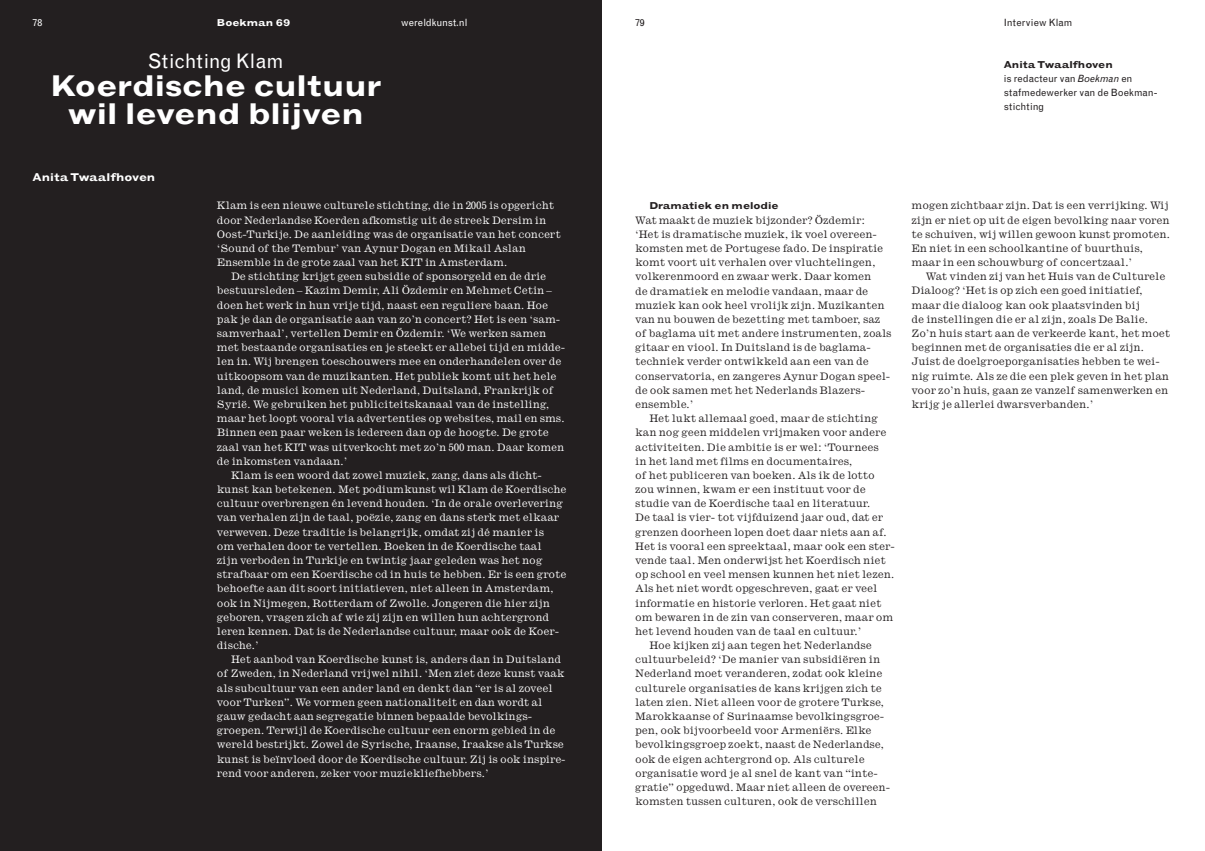
<style>
.page{position:relative;width:1205px;height:851px;background:#fff}
.page>*{position:absolute;margin:0;border:0;box-sizing:border-box;transform-origin:0 0}
.t1{font:700 expanded 30px/28.4px "Grotesque";color:#fff;text-align:center}
.t2{font:20px "Grotesque";color:#fff}
.t3{font:700 expanded 11.25px "Grotesque";color:#fff}
.t4{font:10.62px/14.1px "Ionic";color:#231f20}
.t5{font:10.62px/14.1px "Ionic";color:#fff}
.t6{font:10px/14.1px "Grotesque";color:#231f20}
.t7{font:700 expanded 10px "Grotesque";color:#231f20}
.t8{font:10px "Grotesque";color:#fff}
.t9{font:700 expanded 10px "Grotesque";color:#fff}
.s1{font-weight:700;font-stretch:expanded}
.s2{font-style:italic}
</style>
<div class="page">
<div style="left:0;top:0;width:602px;height:850px;background:#231f20"></div>
<p class="t8" style="left:33px;top:19px;width:11px">78</p>
<p class="t9" style="left:217px;top:19px;width:75px">Boekman 69</p>
<p class="t8" style="left:401px;top:19px;width:68px">wereldkunst.nl</p>
<h2 class="t2" style="left:148px;top:53px;width:137px">Stichting Klam</h2>
<h1 class="t1" style="left:50px;top:74px;width:333px">Koerdische cultuur wil levend blijven</h1>
<p class="t3" style="left:33px;top:173px;width:124px">Anita Twaalfhoven</p>
<p class="t5" style="left:217px;top:199px;width:345px">Klam is een nieuwe culturele stichting, die in 2005 is opgericht door Nederlandse Koerden afkomstig uit de streek Dersim in Oost-Turkije. De aanleiding was de organisatie van het concert ‘Sound of the Tembur’ van Aynur Dogan en Mikail Aslan Ensemble in de grote zaal van het KIT in Amsterdam.</p>
<p class="t5" style="left:231px;top:270px;width:317px">De stichting krijgt geen subsidie of sponsorgeld en de drie</p>
<p class="t5" style="left:217px;top:284px;width:336px">bestuursleden – Kazim Demir, Ali Özdemir en Mehmet Cetin –</p>
<p class="t5" style="left:217px;top:299px;width:333px">doen het werk in hun vrije tijd, naast een reguliere baan. Hoe</p>
<p class="t5" style="left:217px;top:313px;width:344px">pak je dan de organisatie aan van zo’n concert? Het is een ‘sam-</p>
<p class="t5" style="left:217px;top:327px;width:331px">samverhaal’, vertellen Demir en Özdemir. ‘We werken samen</p>
<p class="t5" style="left:217px;top:341px;width:349px">met bestaande organisaties en je steekt er allebei tijd en midde-</p>
<p class="t5" style="left:217px;top:355px;width:346px">len in. Wij brengen toeschouwers mee en onderhandelen over de</p>
<p class="t5" style="left:217px;top:369px;width:341px">uitkoopsom van de muzikanten. Het publiek komt uit het hele</p>
<p class="t5" style="left:217px;top:384px;width:337px">land, de musici komen uit Nederland, Duitsland, Frankrijk of</p>
<p class="t5" style="left:217px;top:398px;width:334px">Syrië. We gebruiken het publiciteitskanaal van de instelling,</p>
<p class="t5" style="left:217px;top:412px;width:349px">maar het loopt vooral via advertenties op websites, mail en sms.</p>
<p class="t5" style="left:217px;top:426px;width:333px">Binnen een paar weken is iedereen dan op de hoogte. De grote</p>
<p class="t5" style="left:217px;top:440px;width:349px">zaal van het KIT was uitverkocht met zo’n 500 man. Daar komen</p>
<p class="t5" style="left:217px;top:454px;width:132px">de inkomsten vandaan.’</p>
<p class="t5" style="left:231px;top:469px;width:312px">Klam is een woord dat zowel muziek, zang, dans als dicht-</p>
<p class="t5" style="left:217px;top:483px;width:351px">kunst kan betekenen. Met podiumkunst wil Klam de Koerdische</p>
<p class="t5" style="left:217px;top:497px;width:348px">cultuur overbrengen én levend houden. ‘In de orale overlevering</p>
<p class="t5" style="left:217px;top:511px;width:344px">van verhalen zijn de taal, poëzie, zang en dans sterk met elkaar</p>
<p class="t5" style="left:217px;top:525px;width:328px">verweven. Deze traditie is belangrijk, omdat zij dé manier is</p>
<p class="t5" style="left:217px;top:539px;width:326px">om verhalen door te vertellen. Boeken in de Koerdische taal</p>
<p class="t5" style="left:217px;top:554px;width:327px">zijn verboden in Turkije en twintig jaar geleden was het nog</p>
<p class="t5" style="left:217px;top:568px;width:351px">strafbaar om een Koerdische cd in huis te hebben. Er is een grote</p>
<p class="t5" style="left:217px;top:582px;width:338px">behoefte aan dit soort initiatieven, niet alleen in Amsterdam,</p>
<p class="t5" style="left:217px;top:596px;width:334px">ook in Nijmegen, Rotterdam of Zwolle. Jongeren die hier zijn</p>
<p class="t5" style="left:217px;top:610px;width:334px">geboren, vragen zich af wie zij zijn en willen hun achtergrond</p>
<p class="t5" style="left:217px;top:625px;width:343px">leren kennen. Dat is de Nederlandse cultuur, maar ook de Koer-</p>
<p class="t5" style="left:217px;top:639px;width:43px">dische.’</p>
<p class="t5" style="left:231px;top:653px;width:331px">Het aanbod van Koerdische kunst is, anders dan in Duitsland</p>
<p class="t5" style="left:217px;top:667px;width:349px">of Zweden, in Nederland vrijwel nihil. ‘Men ziet deze kunst vaak</p>
<p class="t5" style="left:217px;top:681px;width:337px">als subcultuur van een ander land en denkt dan “er is al zoveel</p>
<p class="t5" style="left:217px;top:695px;width:327px">voor Turken”. We vormen geen nationaliteit en dan wordt al</p>
<p class="t5" style="left:217px;top:710px;width:317px">gauw gedacht aan segregatie binnen bepaalde bevolkings-</p>
<p class="t5" style="left:217px;top:724px;width:340px">groepen. Terwijl de Koerdische cultuur een enorm gebied in de</p>
<p class="t5" style="left:217px;top:738px;width:348px">wereld bestrijkt. Zowel de Syrische, Iraanse, Iraakse als Turkse</p>
<p class="t5" style="left:217px;top:752px;width:350px">kunst is beïnvloed door de Koerdische cultuur. Zij is ook inspire-</p>
<p class="t5" style="left:217px;top:766px;width:273px">rend voor anderen, zeker voor muziekliefhebbers.’</p>
<p class="t6" style="left:635px;top:17px;width:11px">79</p>
<p class="t6" style="left:1004px;top:17px;width:70px">Interview Klam</p>
<p class="t6" style="left:1004px;top:58px;width:155px"><span class="s1">Anita Twaalfhoven<br></span>is redacteur van <span class="s2">Boekman</span> en stafmedewerker van de Boekman&shy;stichting</p>
<p class="t7" style="left:649px;top:202px;width:131px">Dramatiek en melodie</p>
<p class="t4" style="left:635px;top:213px;width:258px">Wat maakt de muziek bijzonder? Özdemir:<br>‘Het is dramatische muziek, ik voel overeen&shy;komsten met de Portugese fado. De inspiratie komt voort uit verhalen over vluchtelingen, volkerenmoord en zwaar werk. Daar komen<br>de dramatiek en melodie vandaan, maar de muziek kan ook heel vrolijk zijn. Muzikanten van nu bouwen de bezetting met tamboer, saz of baglama uit met andere instrumenten, zoals gitaar en viool. In Duitsland is de baglama&shy;techniek verder ontwikkeld aan een van de conservatoria, en zangeres Aynur Dogan speel&shy;de ook samen met het Nederlands Blazers&shy;ensemble.’</p>
<p class="t4" style="left:649px;top:412px;width:230px">Het lukt allemaal goed, maar de stichting</p>
<p class="t4" style="left:635px;top:426px;width:253px">kan nog geen middelen vrijmaken voor andere</p>
<p class="t4" style="left:635px;top:440px;width:245px">activiteiten. Die ambitie is er wel: ‘Tournees</p>
<p class="t4" style="left:635px;top:454px;width:219px">in het land met films en documentaires,</p>
<p class="t4" style="left:635px;top:469px;width:241px">of het publiceren van boeken. Als ik de lotto</p>
<p class="t4" style="left:635px;top:483px;width:232px">zou winnen, kwam er een instituut voor de</p>
<p class="t4" style="left:635px;top:497px;width:237px">studie van de Koerdische taal en literatuur.</p>
<p class="t4" style="left:635px;top:511px;width:249px">De taal is vier- tot vijfduizend jaar oud, dat er</p>
<p class="t4" style="left:635px;top:525px;width:253px">grenzen doorheen lopen doet daar niets aan af.</p>
<p class="t4" style="left:635px;top:539px;width:261px">Het is vooral een spreektaal, maar ook een ster-</p>
<p class="t4" style="left:635px;top:554px;width:252px">vende taal. Men onderwijst het Koerdisch niet</p>
<p class="t4" style="left:635px;top:568px;width:261px">op school en veel mensen kunnen het niet lezen.</p>
<p class="t4" style="left:635px;top:582px;width:244px">Als het niet wordt opgeschreven, gaat er veel</p>
<p class="t4" style="left:635px;top:596px;width:248px">informatie en historie verloren. Het gaat niet</p>
<p class="t4" style="left:635px;top:610px;width:259px">om bewaren in de zin van conserveren, maar om</p>
<p class="t4" style="left:635px;top:625px;width:228px">het levend houden van de taal en cultuur.’</p>
<p class="t4" style="left:649px;top:639px;width:224px">Hoe kijken zij aan tegen het Nederlandse</p>
<p class="t4" style="left:635px;top:653px;width:246px">cultuurbeleid? ‘De manier van subsidiëren in</p>
<p class="t4" style="left:635px;top:667px;width:249px">Nederland moet veranderen, zodat ook kleine</p>
<p class="t4" style="left:635px;top:681px;width:248px">culturele organisaties de kans krijgen zich te</p>
<p class="t4" style="left:635px;top:695px;width:250px">laten zien. Niet alleen voor de grotere Turkse,</p>
<p class="t4" style="left:635px;top:710px;width:250px">Marokkaanse of Surinaamse bevolkingsgroe-</p>
<p class="t4" style="left:635px;top:724px;width:238px">pen, ook bijvoorbeeld voor Armeniërs. Elke</p>
<p class="t4" style="left:635px;top:738px;width:250px">bevolkingsgroep zoekt, naast de Nederlandse,</p>
<p class="t4" style="left:635px;top:752px;width:231px">ook de eigen achtergrond op. Als culturele</p>
<p class="t4" style="left:635px;top:766px;width:244px">organisatie word je al snel de kant van “inte-</p>
<p class="t4" style="left:635px;top:780px;width:256px">gratie” opgeduwd. Maar niet alleen de overeen-</p>
<p class="t4" style="left:635px;top:795px;width:243px">komsten tussen culturen, ook de verschillen</p>
<p class="t4" style="left:911px;top:199px;width:260px">mogen zichtbaar zijn. Dat is een verrijking. Wij zijn er niet op uit de eigen bevolking naar voren te schuiven, wij willen gewoon kunst promoten.<br>En niet in een schoolkantine of buurthuis, maar in een schouwburg of concertzaal.’</p>
<p class="t4" style="left:911px;top:270px;width:260px;text-indent:14px">Wat vinden zij van het Huis van de Culturele Dialoog? ‘Het is op zich een goed initiatief, maar die dialoog kan ook plaatsvinden bij<br>de instellingen die er al zijn, zoals De Balie.<br>Zo’n huis start aan de verkeerde kant, het moet beginnen met de organisaties die er al zijn.<br>Juist de doelgroeporganisaties hebben te wei&shy;nig ruimte. Als ze die een plek geven in het plan voor zo’n huis, gaan ze vanzelf samenwerken en krijg je allerlei dwarsverbanden.’</p>
</div>
